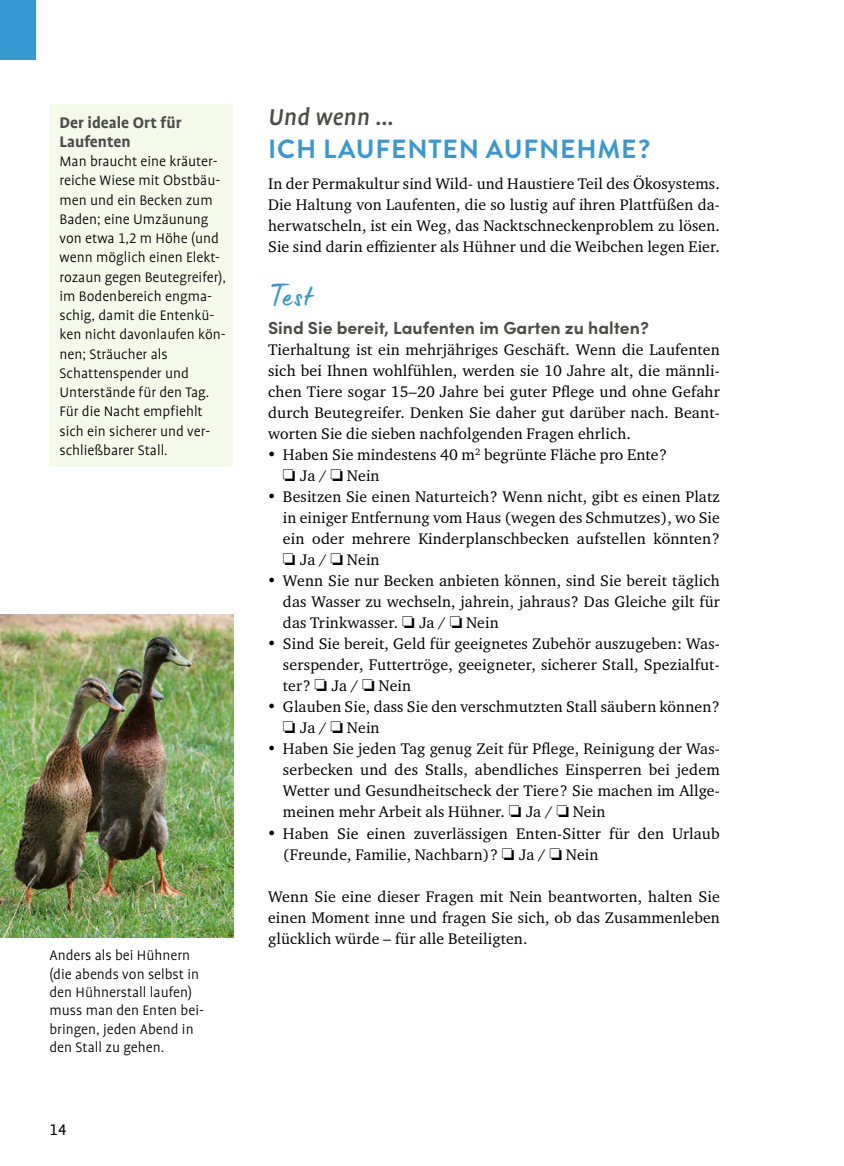
<style>
.page{position:relative;width:844px;height:1166px;background:#fff}
.page>*{position:absolute;margin:0;border:0;box-sizing:border-box;transform-origin:0 0}
.t1{font:33.25px "Lumios Marker";color:#3798d2}
.t2{font:700 26.25px "Brandon Grotesque";letter-spacing:.03em;color:#3798d2}
.t3{font:italic 500 26.25px "UV Profile Tab";letter-spacing:.01em;color:#4b4b4a}
.t4{font:700 17.5px "Sofia Pro";color:#4b4b4a}
.t5{font:700 17.5px/19.2px "UV Profile Tab";color:#4b4b4a}
.t6{font:17.5px "UV Profile Tab";color:#000}
.t7{font:15.75px/21px "Charter ITC Pro";letter-spacing:.01em;color:#000;text-align:justify}
.t8{font:300 15.75px/19.2px "UV Profile Tab";color:#000}
</style>
<div class="page">
<img style="left:0;top:615px;width:233px;height:322px">
<div style="left:50px;top:104px;width:183px;height:363px;background:#f4f9ea"></div>
<div style="left:0;top:0;width:35px;height:60px;background:#3798d2"></div>
<p class="t5" style="left:60px;top:113px;width:123px">Der ideale Ort für<br>Laufenten</p>
<p class="t8" style="left:60px;top:152px;width:168px">Man braucht eine kräuter&shy;reiche Wiese mit Obstbäu&shy;men und ein Becken zum<br>Baden; eine Umzäunung von etwa 1,2 m Höhe (und wenn möglich einen Elekt&shy;rozaun gegen Beutegreifer), im Bodenbereich engma&shy;schig, damit die Entenkü&shy;ken nicht davonlaufen kön&shy;nen; Sträucher als<br>Schattenspender und<br>Unterstände für den Tag.<br>Für die Nacht empfiehlt sich ein sicherer und ver&shy;schließbarer Stall.</p>
<p class="t8" style="left:49px;top:946px;width:156px;line-height:18.4px">Anders als bei Hühnern (die abends von selbst in den Hühnerstall laufen) muss man den Enten bei&shy;bringen, jeden Abend in den Stall zu gehen.</p>
<p class="t6" style="left:50px;top:1120px;width:18px">14</p>
<h2 class="t3" style="left:268px;top:103px;width:127px">Und wenn …</h2>
<h2 class="t2" style="left:268px;top:130px;width:383px">ICH LAUFENTEN AUFNEHME?</h2>
<p class="t7" style="left:268px;top:172px;width:453px">In der Permakultur sind Wild- und Haustiere Teil des Ökosystems.<br>Die Haltung von Laufenten, die so lustig auf ihren Plattfüßen da&shy;herwatscheln, ist ein Weg, das Nacktschneckenproblem zu lösen.<br>Sie sind darin effizienter als Hühner und die Weibchen legen Eier.</p>
<h1 class="t1" style="left:268px;top:274px;width:46px">Test</h1>
<p class="t4" style="left:268px;top:315px;width:382px">Sind Sie bereit, Laufenten im Garten zu halten?</p>
<p class="t7" style="left:268px;top:339px;width:453px">Tierhaltung ist ein mehrjähriges Geschäft. Wenn die Laufenten sich bei Ihnen wohlfühlen, werden sie 10 Jahre alt, die männli&shy;chen Tiere sogar 15–20 Jahre bei guter Pflege und ohne Gefahr durch Beutegreifer. Denken Sie daher gut darüber nach. Beant&shy;worten Sie die sieben nachfolgenden Fragen ehrlich.</p>
<p class="t7" style="left:283px;top:444px;width:385px;text-indent:-15px">• Haben Sie mindestens 40 m<sup>2</sup> begrünte Fläche pro Ente? ❏ Ja / ❏ Nein</p>
<p class="t7" style="left:283px;top:486px;width:438px;text-indent:-15px">• Besitzen Sie einen Naturteich? Wenn nicht, gibt es einen Platz in einiger Entfernung vom Haus (wegen des Schmutzes), wo Sie ein oder mehrere Kinderplanschbecken aufstellen könnten? ❏ Ja / ❏ Nein</p>
<p class="t7" style="left:283px;top:570px;width:438px;text-indent:-15px">• Wenn Sie nur Becken anbieten können, sind Sie bereit täglich das Wasser zu wechseln, jahrein, jahraus? Das Gleiche gilt für das Trinkwasser. ❏ Ja / ❏ Nein</p>
<p class="t7" style="left:283px;top:633px;width:438px;text-indent:-15px">• Sind Sie bereit, Geld für geeignetes Zubehör auszugeben: Was&shy;serspender, Futtertröge, geeigneter, sicherer Stall, Spezialfut&shy;ter? ❏ Ja / ❏ Nein</p>
<p class="t7" style="left:283px;top:696px;width:438px;text-indent:-15px">• Glauben Sie, dass Sie den verschmutzten Stall säubern können? ❏ Ja / ❏ Nein</p>
<p class="t7" style="left:283px;top:738px;width:438px;text-indent:-15px">• Haben Sie jeden Tag genug Zeit für Pflege, Reinigung der Was&shy;serbecken und des Stalls, abendliches Einsperren bei jedem Wetter und Gesundheitscheck der Tiere? Sie machen im Allge&shy;meinen mehr Arbeit als Hühner. ❏ Ja / ❏ Nein</p>
<p class="t7" style="left:283px;top:822px;width:438px;text-indent:-15px">• Haben Sie einen zuverlässigen Enten-Sitter für den Urlaub (Freunde, Familie, Nachbarn)? ❏ Ja / ❏ Nein</p>
<p class="t7" style="left:268px;top:885px;width:453px">Wenn Sie eine dieser Fragen mit Nein beantworten, halten Sie einen Moment inne und fragen Sie sich, ob das Zusammenleben glücklich würde – für alle Beteiligten.</p>
</div>
